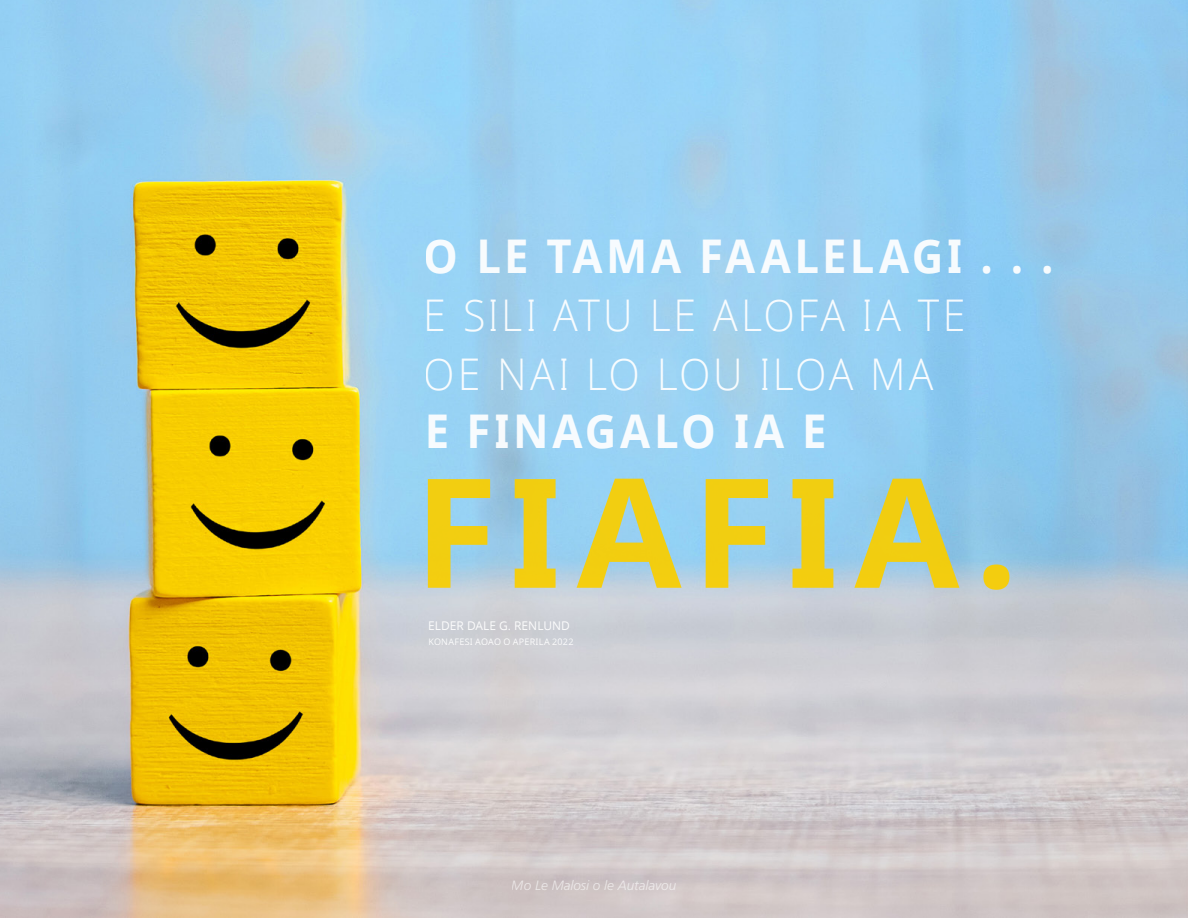
<style>
.page{position:relative;width:1188px;height:918px;background:#fff}
.page>*{position:absolute;margin:0;border:0;box-sizing:border-box;transform-origin:0 0}
.t1{font:700 152.25px "Dots Solidlds Lat";letter-spacing:.07em;color:#f9ce00}
.t2{font:700 46.5px "Dots Solidlds Lat";letter-spacing:.08em;color:#fff;scale:.94 1}
.t3{font:300 43.65px/58.5px "Dots Solidlds Lat";letter-spacing:.065em;color:#fff;scale:.94 1}
.t4{font:italic 300 13.5px "Frutigerlds Lat";color:#fff}
.t5{font:12px "Dots Solidlds Lat";color:#fff}
.t6{font:9px "Dots Solidlds Lat";letter-spacing:.025em;color:#fff}
</style>
<div class="page">
<img style="left:0;top:0;width:1188px;height:918px">
<p class="t2" style="left:424px;top:221px;width:672px">O LE TAMA FAALELAGI . . .</p>
<p class="t3" style="left:424px;top:286px;width:578px">E SILI ATU LE ALOFA IA TE<br>OE NAI LO LOU ILOA MA</p>
<p class="t2" style="left:424px;top:396px;width:430px">E FINAGALO IA E</p>
<h1 class="t1" style="left:414px;top:418px;width:605px">FIAFIA.</h1>
<p class="t5" style="left:428px;top:616px;width:143px">ELDER DALE G. RENLUND</p>
<p class="t6" style="left:428px;top:635px;width:147px">KONAFESI AOAO O APERILA 2022</p>
<p class="t4" style="left:512px;top:875px;width:166px">Mo Le Malosi o le Autalavou</p>
</div>
